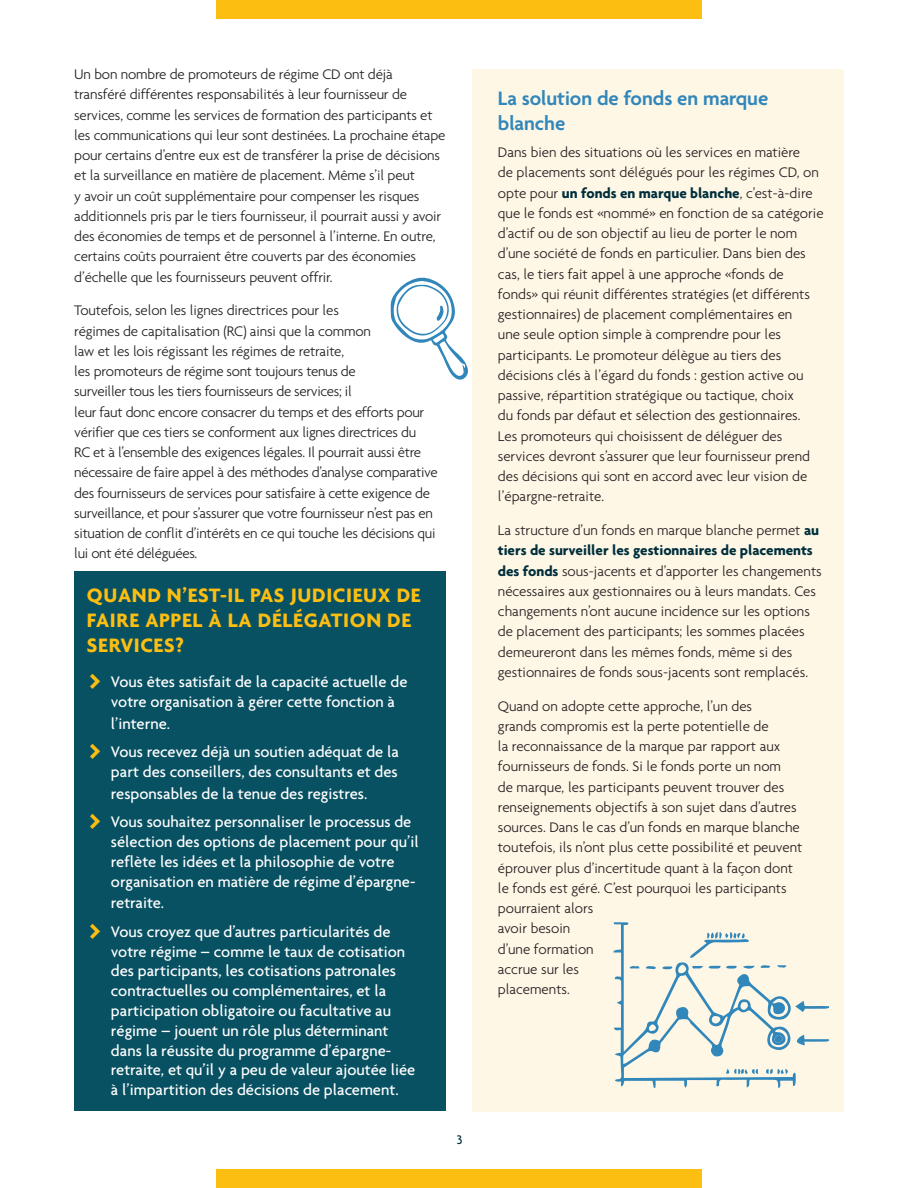
<style>
.page{position:relative;width:918px;height:1188px;background:#fff}
.page>*{position:absolute;margin:0;border:0;box-sizing:border-box;transform-origin:0 0}
.t1{font:500 42px "Agenda";color:#fdbe12}
.t2{font:700 21px/25.2px "Agenda";letter-spacing:.03em;color:#fdbe12}
.t3{font:600 21px/25.5px "Agenda";color:#3287ba}
.t4{font:500 16.5px/19.8px "Agenda";color:#fff}
.t5{font:300 15px/20.2px "Agenda";letter-spacing:-.01em;color:#231f20}
.t6{font:500 13.5px "Agenda";color:#002f3c}
.s1{font-weight:700;color:#002f3c}
</style>
<div class="page">
<div style="left:472px;top:69px;width:372px;height:1042px;background:#fef7e6"></div>
<div style="left:74px;top:571px;width:372px;height:540px;background:#085162"></div>
<div style="left:216px;top:1170px;width:486px;height:18px;background:#fdbe12"></div>
<div style="left:216px;top:0;width:486px;height:18px;background:#fdbe12"></div>
<svg style="left:613px;top:922px;width:216px;height:166px"></svg>
<svg style="left:391px;top:277px;width:77px;height:103px"></svg>
<p class="t5" style="left:74px;top:64px;width:373px">Un bon nombre de promoteurs de régime CD ont déjà transféré différentes responsabilités à leur fournisseur de services, comme les services de formation des participants et les communications qui leur sont destinées. La prochaine étape pour certains d’entre eux est de transférer la prise de décisions et la surveillance en matière de placement. Même s’il peut<br>y avoir un coût supplémentaire pour compenser les risques additionnels pris par le tiers fournisseur, il pourrait aussi y avoir des économies de temps et de personnel à l’interne. En outre, certains coûts pourraient être couverts par des économies d’échelle que les fournisseurs peuvent offrir.</p>
<p class="t5" style="left:74px;top:300px;width:365px">Toutefois, selon les lignes directrices pour les<br>régimes de capitalisation (RC) ainsi que la common<br>law et les lois régissant les régimes de retraite,<br>les promoteurs de régime sont toujours tenus de<br>surveiller tous les tiers fournisseurs de services; il<br>leur faut donc encore consacrer du temps et des efforts pour vérifier que ces tiers se conforment aux lignes directrices du<br>RC et à l’ensemble des exigences légales. Il pourrait aussi être nécessaire de faire appel à des méthodes d’analyse comparative des fournisseurs de services pour satisfaire à cette exigence de surveillance, et pour s’assurer que votre fournisseur n’est pas en situation de conflit d’intérêts en ce qui touche les décisions qui lui ont été déléguées.</p>
<h2 class="t2" style="left:87px;top:582px;width:335px">QUAND N’EST-IL PAS JUDICIEUX DE<br>FAIRE APPEL À LA DÉLÉGATION DE<br>SERVICES?</h2>
<h1 class="t1" style="left:87px;top:654px;width:17px">&gt;</h1>
<p class="t4" style="left:111px;top:672px;width:298px">Vous êtes satisfait de la capacité actuelle de votre organisation à gérer cette fonction à</p>
<p class="t4" style="left:111px;top:713px;width:61px">l’interne.</p>
<h1 class="t1" style="left:87px;top:724px;width:17px">&gt;</h1>
<p class="t4" style="left:111px;top:742px;width:290px">Vous recevez déjà un soutien adéquat de la part des conseillers, des consultants et des</p>
<p class="t4" style="left:111px;top:783px;width:258px">responsables de la tenue des registres.</p>
<h1 class="t1" style="left:87px;top:794px;width:17px">&gt;</h1>
<p class="t4" style="left:111px;top:812px;width:309px">Vous souhaitez personnaliser le processus de sélection des options de placement pour qu’il reflète les idées et la philosophie de votre organisation en matière de régime d’épargne-</p>
<p class="t4" style="left:111px;top:893px;width:55px">retraite.</p>
<h1 class="t1" style="left:87px;top:904px;width:17px">&gt;</h1>
<p class="t4" style="left:111px;top:921px;width:306px">Vous croyez que d’autres particularités de votre régime – comme le taux de cotisation des participants, les cotisations patronales contractuelles ou complémentaires, et la participation obligatoire ou facultative au régime – jouent un rôle plus déterminant dans la réussite du programme d’épargne&shy;retraite, et qu’il y a peu de valeur ajoutée liée à l’impartition des décisions de placement.</p>
<p class="t6" style="left:457px;top:1132px;width:7px">3</p>
<h2 class="t3" style="left:498px;top:85px;width:272px">La solution de fonds en marque blanche</h2>
<p class="t5" style="left:498px;top:142px;width:327px">Dans bien des situations où les services en matière<br>de placements sont délégués pour les régimes CD, on opte pour <span class="s1">un fonds en marque blanche</span>, c’est-à-dire que le fonds est «nommé» en fonction de sa catégorie d’actif ou de son objectif au lieu de porter le nom d’une société de fonds en particulier. Dans bien des cas, le tiers fait appel à une approche «fonds de fonds» qui réunit différentes stratégies (et différents gestionnaires) de placement complémentaires en<br>une seule option simple à comprendre pour les participants. Le promoteur délègue au tiers des décisions clés à l’égard du fonds : gestion active ou passive, répartition stratégique ou tactique, choix<br>du fonds par défaut et sélection des gestionnaires.<br>Les promoteurs qui choisissent de déléguer des services devront s’assurer que leur fournisseur prend des décisions qui sont en accord avec leur vision de l’épargne-retraite.</p>
<p class="t5" style="left:498px;top:520px;width:325px">La structure d’un fonds en marque blanche permet <span class="s1">au tiers de surveiller les gestionnaires de placements des fonds</span> sous-jacents et d’apporter les changements nécessaires aux gestionnaires ou à leurs mandats. Ces changements n’ont aucune incidence sur les options de placement des participants; les sommes placées demeureront dans les mêmes fonds, même si des gestionnaires de fonds sous-jacents sont remplacés.</p>
<p class="t5" style="left:498px;top:696px;width:306px">Quand on adopte cette approche, l’un des<br>grands compromis est la perte potentielle de<br>la reconnaissance de la marque par rapport aux fournisseurs de fonds. Si le fonds porte un nom<br>de marque, les participants peuvent trouver des renseignements objectifs à son sujet dans d’autres sources. Dans le cas d’un fonds en marque blanche toutefois, ils n’ont plus cette possibilité et peuvent éprouver plus d’incertitude quant à la façon dont le fonds est géré. C’est pourquoi les participants pourraient alors<br>avoir besoin<br>d’une formation<br>accrue sur les<br>placements.</p>
</div>
